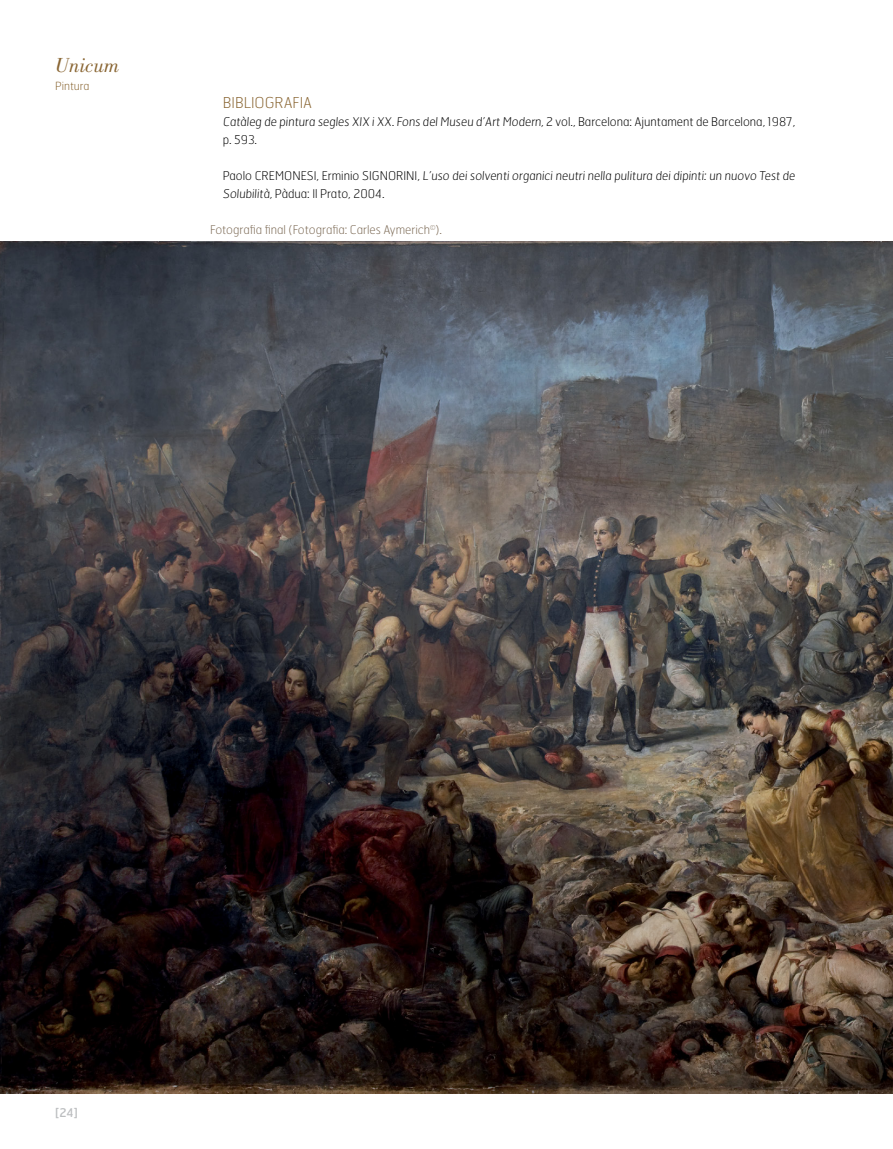
<style>
.page{position:relative;width:893px;height:1149px;background:#fff}
.page>*{position:absolute;margin:0;border:0;box-sizing:border-box;transform-origin:0 0}
.t1{font:italic 21px "Bodoni Std";color:#896532}
.t2{font:100 15px "Hermes";color:#896532}
.t3{font:100 12px/18px "Hermes";color:#000}
.t4{font:100 12px "Hermes";color:#7c6a55}
.t5{font:12px "Hermes";color:#bcbec0}
.t6{font:100 11.25px "Hermes";color:#896532}
</style>
<div class="page">
<img style="left:0;top:241px;width:893px;height:852px">
<h1 class="t1" style="left:55px;top:53px;width:66px">Unicum</h1>
<p class="t6" style="left:55px;top:79px;width:36px">Pintura</p>
<p class="t2" style="left:223px;top:93px;width:91px">BIBLIOGRAFIA</p>
<p class="t3" style="left:223px;top:112px;width:574px">Catàleg de pintura segles XIX i XX. Fons del Museu d’Art Modern, 2 vol., Barcelona: Ajuntament de Barcelona, 1987, p. 593.</p>
<p class="t3" style="left:223px;top:166px;width:575px">Paolo CREMONESI, Erminio SIGNORINI, L’uso dei solventi organici neutri nella pulitura dei dipinti: un nuovo Test de<br>Solubilità, Pàdua: Il Prato, 2004.</p>
<p class="t4" style="left:210px;top:222px;width:233px">Fotografia final (Fotografia: Carles Aymerich<sup>©</sup>).</p>
<p class="t5" style="left:55px;top:1104px;width:24px">[24]</p>
</div>
